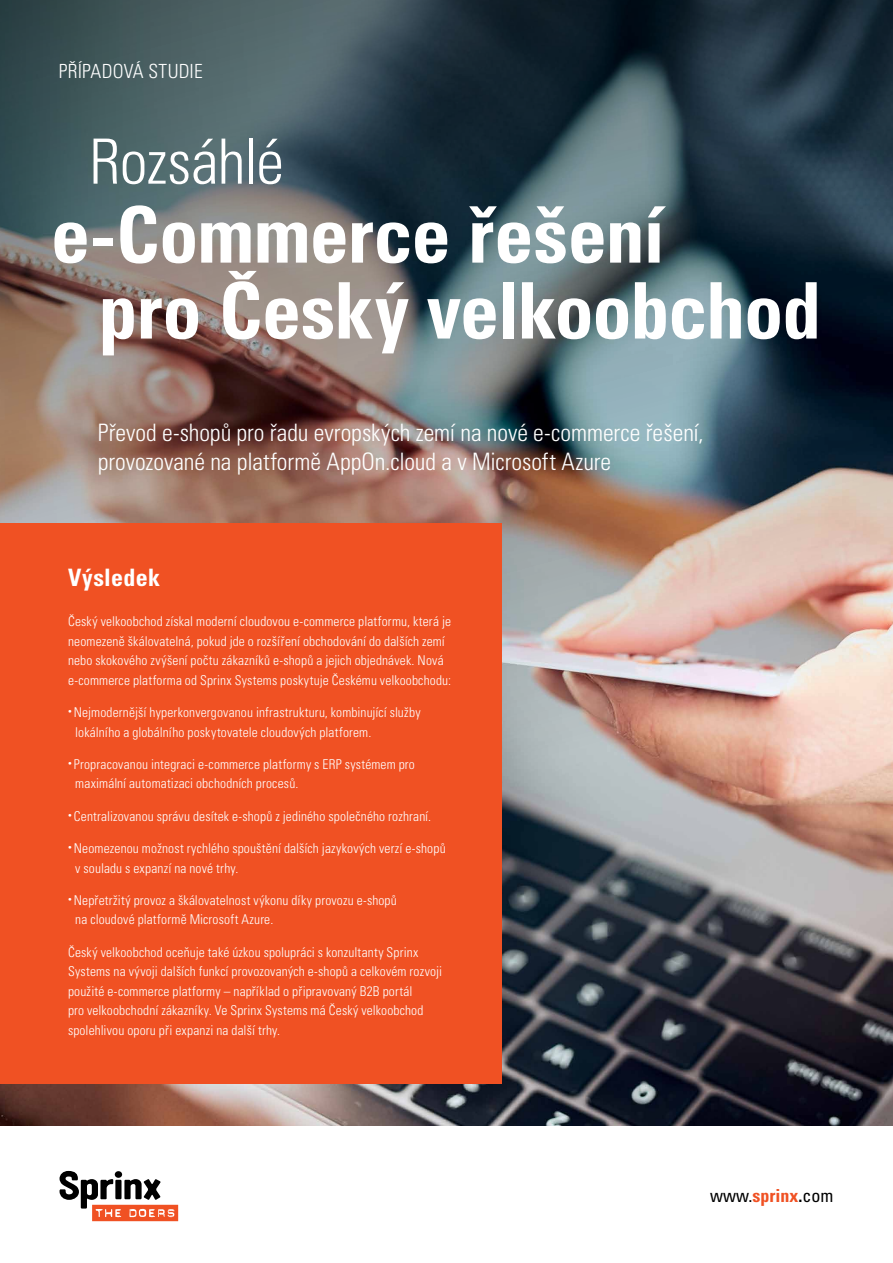
<style>
.page{position:relative;width:893px;height:1263px;background:#fff}
.page>*{position:absolute;margin:0;border:0;box-sizing:border-box;transform-origin:0 0}
.t1{font:700 condensed 78px/75.9px "Univers CE";letter-spacing:-.015em;color:#fff}
.t2{font:300 condensed 62.4px "Univers CE";letter-spacing:-.015em;color:#fff}
.t3{font:300 condensed 24px/28.8px "Univers CE";color:#fff}
.t4{font:700 condensed 24px "Univers CE";letter-spacing:.015em;color:#fff}
.t5{font:300 condensed 19.5px "Univers CE";letter-spacing:.01em;color:#fff}
.t6{font:condensed 18px "Univers CE";color:#000}
.t7{font:300 condensed 13.5px/19.5px "Univers CE";letter-spacing:.01em;color:#fff}
.s1{font-weight:700;color:#f05123}
.s2{font-weight:700}
</style>
<div class="page">
<img style="left:0;top:776px;width:893px;height:350px">
<img style="left:0;top:0;width:893px;height:776px">
<svg style="left:60px;top:1171px;width:118px;height:50px"></svg>
<div style="left:0;top:523px;width:502px;height:561px;background:#f05123"></div>
<h3 class="t5" style="left:59px;top:60px;width:145px">Případová studie</h3>
<h2 class="t2" style="left:89px;top:126px;width:196px">Rozsáhlé</h2>
<h1 class="t1" style="left:99px;top:199px;width:724px;text-indent:-48px">e-Commerce řešení<br>pro Český velkoobchod</h1>
<h3 class="t3" style="left:98px;top:419px;width:607px">Převod e-shopů pro řadu evropských zemí na nové e-commerce řešení, provozované na platformě AppOn.cloud a v Microsoft Azure</h3>
<h3 class="t4" style="left:68px;top:564px;width:94px">Výsledek</h3>
<p class="t7" style="left:68px;top:612px;width:385px">Český velkoobchod získal moderní cloudovou e-commerce platformu, která je neomezeně škálovatelná, pokud jde o rozšíření obchodování do dalších zemí nebo skokového zvýšení počtu zákazníků e-shopů a jejich objednávek. Nová e-commerce platforma od Sprinx Systems poskytuje Českému velkoobchodu:</p>
<p class="t7" style="left:75px;top:703px;width:347px;text-indent:-7px"><sup>•</sup> Nejmodernější hyperkonvergovanou infrastrukturu, kombinující služby lokálního a globálního poskytovatele cloudových platforem.</p>
<p class="t7" style="left:75px;top:755px;width:341px;text-indent:-7px"><sup>•</sup> Propracovanou integraci e-commerce platformy s ERP systémem pro maximální automatizaci obchodních procesů.</p>
<p class="t7" style="left:68px;top:806px;width:365px"><sup>•</sup> Centralizovanou správu desítek e-shopů z jediného společného rozhraní.</p>
<p class="t7" style="left:75px;top:839px;width:372px;text-indent:-7px"><sup>•</sup> Neomezenou možnost rychlého spouštění dalších jazykových verzí e-shopů v souladu s expanzí na nové trhy.</p>
<p class="t7" style="left:75px;top:890px;width:323px;text-indent:-7px"><sup>•</sup> Nepřetržitý provoz a škálovatelnost výkonu díky provozu e-shopů na cloudové platformě Microsoft Azure.</p>
<p class="t7" style="left:68px;top:942px;width:375px">Český velkoobchod oceňuje také úzkou spolupráci s konzultanty Sprinx Systems na vývoji dalších funkcí provozovaných e-shopů a celkovém rozvoji použité e-commerce platformy – například o připravovaný B2B portál<br>pro velkoobchodní zákazníky. Ve Sprinx Systems má Český velkoobchod spolehlivou oporu při expanzi na další trhy.</p>
<h3 class="t6" style="left:710px;top:1186px;width:125px">www.<span class="s1">sprinx</span><span class="s2">.</span>com</h3>
</div>
